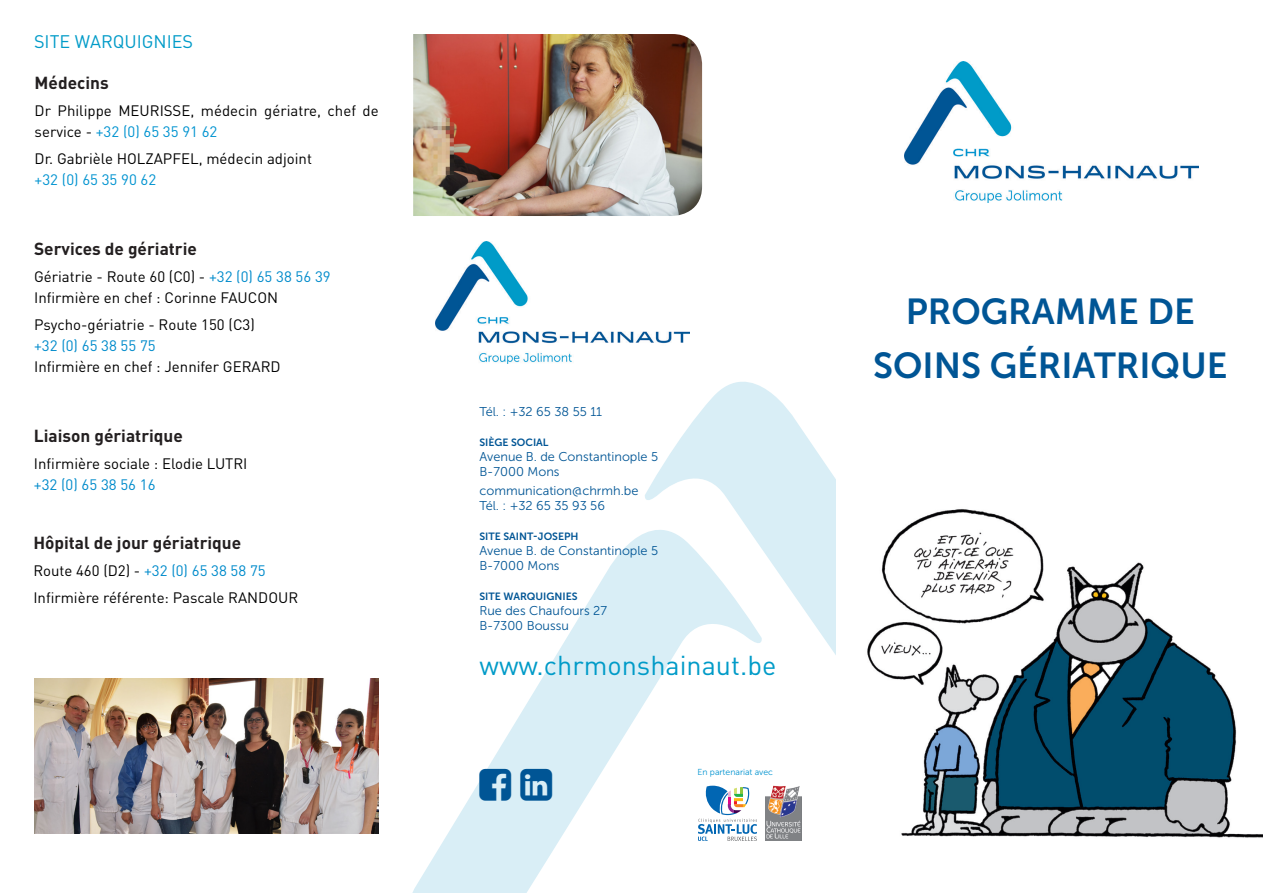
<style>
.page{position:relative;width:1263px;height:893px;background:#fff}
.page>*{position:absolute;margin:0;border:0;box-sizing:border-box;transform-origin:0 0}
.t1{font:36px/54px "Museo Sans 700";color:#005595;text-align:center}
.t2{font:27px "DIN";color:#009bc8}
.t3{font:18px "DIN";color:#009bc8}
.t4{font:700 17.25px "DIN";color:#231f20}
.t5{font:15px/21px "DIN";color:#000}
.t6{font:15px "DIN";color:#008bcb}
.t7{font:15px "DIN";color:#0093d0}
.t8{font:12.75px "Museo Sans 300";color:#005595}
.t9{font:10.5px "Museo Sans 700";color:#005595}
.t10{font:8.7px "Museo Sans 300";color:#0093d0}
.s1{color:#0093d0}
.s2{color:#008bcb}
.s3{color:#000}
</style>
<div class="page">
<svg style="left:645px;top:382px;width:191px;height:420px"></svg>
<svg style="left:412px;top:501px;width:351px;height:392px"></svg>
<svg style="left:698px;top:786px;width:59px;height:55px"></svg>
<img style="left:765px;top:786px;width:36px;height:55px">
<img style="left:436px;top:242px;width:254px;height:121px">
<img style="left:904px;top:62px;width:294px;height:140px">
<img style="left:867px;top:509px;width:396px;height:329px">
<img style="left:34px;top:679px;width:344px;height:154px">
<img style="left:413px;top:34px;width:289px;height:182px">
<svg style="left:479px;top:769px;width:32px;height:32px"></svg>
<svg style="left:520px;top:769px;width:32px;height:32px"></svg>
<p class="t3" style="left:34px;top:31px;width:161px">SITE WARQUIGNIES</p>
<p class="t4" style="left:35px;top:71px;width:76px">Médecins</p>
<p class="t5" style="left:35px;top:99px;width:346px">Dr Philippe MEURISSE, médecin gériatre, chef de service - <span class="s1">+32 (0) 65 35 91 62</span></p>
<p class="t5" style="left:35px;top:147px;width:279px">Dr. Gabrièle HOLZAPFEL, médecin adjoint</p>
<p class="t7" style="left:35px;top:170px;width:123px">+32 (0) 65 35 90 62</p>
<p class="t4" style="left:34px;top:238px;width:164px">Services de gériatrie</p>
<p class="t5" style="left:34px;top:266px;width:298px">Gériatrie - Route 60 (C0) - <span class="s2">+32 (0) 65 38 56 39</span></p>
<p class="t5" style="left:34px;top:287px;width:245px">Infirmière en chef : Corinne FAUCON</p>
<p class="t5" style="left:34px;top:314px;width:222px">Psycho-gériatrie - Route 150 (C3)</p>
<p class="t6" style="left:34px;top:336px;width:123px">+32 (0) 65 38 55 75</p>
<p class="t5" style="left:34px;top:356px;width:248px">Infirmière en chef : Jennifer GERARD</p>
<p class="t4" style="left:34px;top:424px;width:151px">Liaison gériatrique</p>
<p class="t5" style="left:34px;top:453px;width:215px">Infirmière sociale : Elodie LUTRI</p>
<p class="t6" style="left:34px;top:475px;width:123px">+32 (0) 65 38 56 16</p>
<p class="t4" style="left:33px;top:531px;width:209px">Hôpital de jour gériatrique</p>
<p class="t6" style="left:33px;top:561px;width:234px"><span class="s3">Route 460 (D2) -</span> +32 (0) 65 38 58 75</p>
<p class="t5" style="left:33px;top:586px;width:266px">Infirmière référente: Pascale RANDOUR</p>
<p class="t8" style="left:479px;top:404px;width:124px">Tél. : +32 65 38 55 11</p>
<p class="t9" style="left:479px;top:436px;width:71px">SIÈGE SOCIAL</p>
<p class="t8" style="left:479px;top:449px;width:180px">Avenue B. de Constantinople 5</p>
<p class="t8" style="left:479px;top:464px;width:82px">B-7000 Mons</p>
<p class="t8" style="left:479px;top:483px;width:160px">communication@chrmh.be</p>
<p class="t8" style="left:479px;top:498px;width:127px">Tél. : +32 65 35 93 56</p>
<p class="t9" style="left:479px;top:530px;width:101px">SITE SAINT-JOSEPH</p>
<p class="t8" style="left:479px;top:543px;width:180px">Avenue B. de Constantinople 5</p>
<p class="t8" style="left:479px;top:558px;width:82px">B-7000 Mons</p>
<p class="t9" style="left:479px;top:590px;width:100px">SITE WARQUIGNIES</p>
<p class="t8" style="left:479px;top:603px;width:129px">Rue des Chaufours 27</p>
<p class="t8" style="left:479px;top:618px;width:91px">B-7300 Boussu</p>
<p class="t2" style="left:479px;top:648px;width:298px">www.chrmonshainaut.be</p>
<p class="t10" style="left:697px;top:767px;width:77px">En partenariat avec</p>
<p class="t1" style="left:873px;top:285px;width:356px">PROGRAMME DE<br>SOINS GÉRIATRIQUE</p>
</div>
